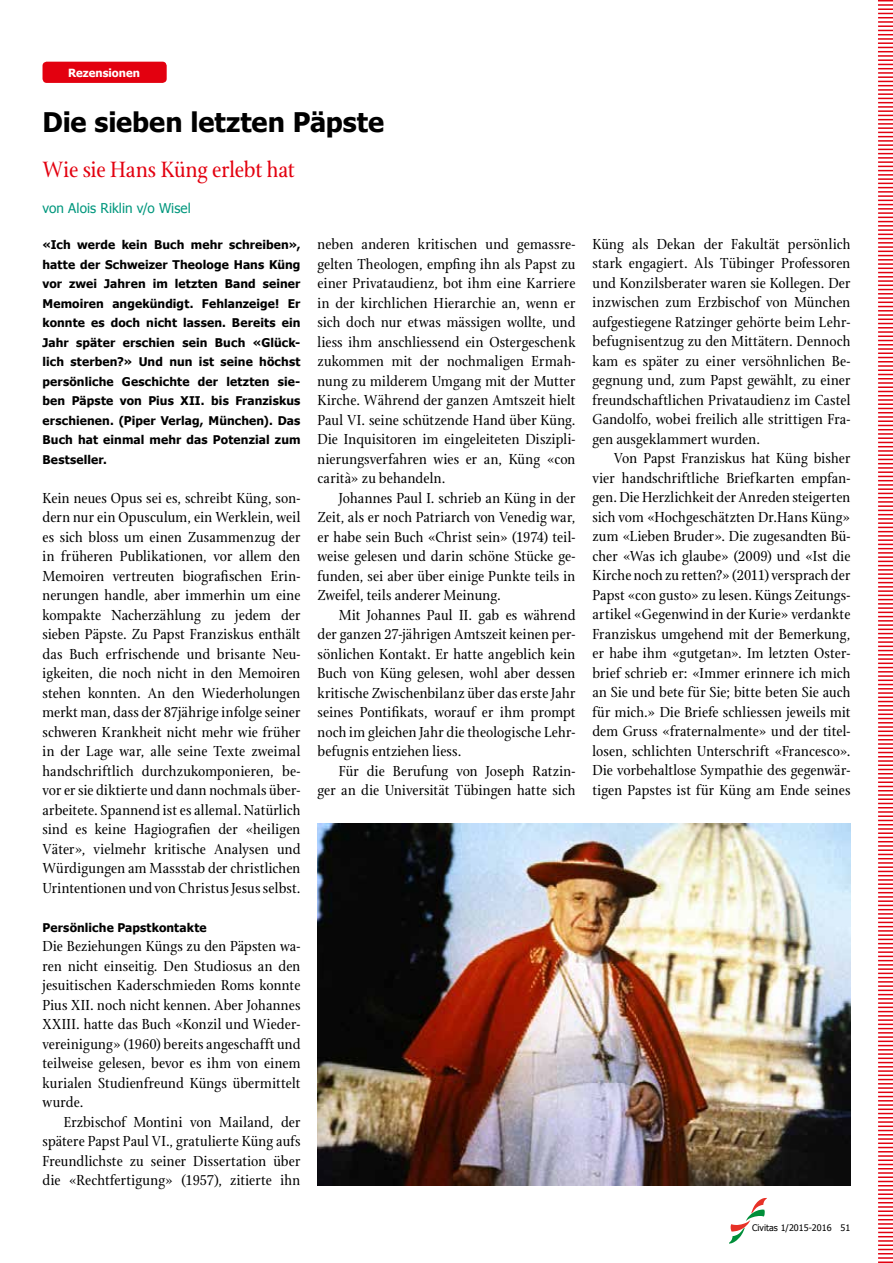
<style>
.page{position:relative;width:893px;height:1263px;background:#fff}
.page>*{position:absolute;margin:0;border:0;box-sizing:border-box;transform-origin:0 0}
.t1{font:700 27px "Tahoma";color:#000}
.t2{font:24px "Stone Print";letter-spacing:-.01em;color:#e3000f}
.t3{font:15.75px/19.5px "Stone Print";letter-spacing:.01em;color:#000;text-align:justify}
.t4{font:13.5px "Tahoma";letter-spacing:.005em;color:#00977d}
.t5{font:700 12px/19.5px "Tahoma";letter-spacing:.01em;color:#000;text-align:justify}
.t6{font:700 11.25px "Tahoma";color:#fff}
.t7{font:9px "Tahoma";color:#000}
</style>
<div class="page">
<svg style="left:878px;top:0;width:15px;height:1263px"></svg>
<svg style="left:729px;top:1198px;width:37px;height:46px"></svg>
<div style="left:43px;top:62px;width:124px;height:21px;background:#e3000f;border-radius:4px"></div>
<img style="left:317px;top:824px;width:533px;height:361px">
<p class="t6" style="left:68px;top:65px;width:73px">Rezensionen</p>
<h1 class="t1" style="left:43px;top:103px;width:343px">Die sieben letzten Päpste</h1>
<h2 class="t2" style="left:43px;top:155px;width:254px">Wie sie Hans Küng erlebt hat</h2>
<p class="t4" style="left:43px;top:199px;width:150px">von Alois Riklin v/o Wisel</p>
<p class="t5" style="left:43px;top:234px;width:259px">«Ich werde kein Buch mehr schreiben», hatte der Schweizer Theologe Hans Küng vor zwei Jahren im letzten Band seiner Memoiren angekündigt. Fehlanzeige! Er konnte es doch nicht lassen. Bereits ein Jahr später erschien sein Buch «Glück&shy;lich sterben?» Und nun ist seine höchst persönliche Geschichte der letzten sie&shy;ben Päpste von Pius XII. bis Franziskus erschienen. (Piper Verlag, München). Das Buch hat einmal mehr das Potenzial zum Bestseller.</p>
<p class="t3" style="left:43px;top:488px;width:259px">Kein neues Opus sei es, schreibt Küng, son&shy;dern nur ein Opusculum, ein Werklein, weil es sich bloss um einen Zusammenzug der in früheren Publikationen, vor allem den Memoiren vertreuten biografischen Erin&shy;nerungen handle, aber immerhin um eine kompakte Nacherzählung zu jedem der sieben Päpste. Zu Papst Franziskus enthält das Buch erfrischende und brisante Neu&shy;igkeiten, die noch nicht in den Memoiren stehen konnten. An den Wiederholungen merkt man, dass der 87jährige infolge seiner schweren Krankheit nicht mehr wie früher in der Lage war, alle seine Texte zweimal handschriftlich durchzukomponieren, be&shy;vor er sie diktierte und dann nochmals über&shy;arbeitete. Spannend ist es allemal. Natürlich sind es keine Hagiografien der «heiligen Väter», vielmehr kritische Analysen und Würdigungen am Massstab der christlichen Urintentionen und von Christus Jesus selbst.</p>
<p class="t5" style="left:43px;top:917px;width:166px">Persönliche Papstkontakte</p>
<p class="t3" style="left:43px;top:936px;width:259px">Die Beziehungen Küngs zu den Päpsten wa&shy;ren nicht einseitig. Den Studiosus an den jesuitischen Kaderschmieden Roms konnte Pius XII. noch nicht kennen. Aber Johannes XXIII. hatte das Buch «Konzil und Wieder&shy;vereinigung» (1960) bereits angeschafft und teilweise gelesen, bevor es ihm von einem kurialen Studienfreund Küngs übermittelt wurde.</p>
<p class="t3" style="left:43px;top:1112px;width:259px;text-indent:21px">Erzbischof Montini von Mailand, der spätere Papst Paul VI., gratulierte Küng aufs Freundlichste zu seiner Dissertation über die «Rechtfertigung» (1957), zitierte ihn</p>
<p class="t3" style="left:317px;top:234px;width:259px">neben anderen kritischen und gemassre&shy;gelten Theologen, empfing ihn als Papst zu einer Privataudienz, bot ihm eine Karriere in der kirchlichen Hierarchie an, wenn er sich doch nur etwas mässigen wollte, und liess ihm anschliessend ein Ostergeschenk zukommen mit der nochmaligen Ermah&shy;nung zu milderem Umgang mit der Mutter Kirche. Während der ganzen Amtszeit hielt Paul VI. seine schützende Hand über Küng.<br>Die Inquisitoren im eingeleiteten Diszipli&shy;nierungsverfahren wies er an, Küng «con carità» zu behandeln.</p>
<p class="t3" style="left:317px;top:488px;width:259px;text-indent:21px">Johannes Paul I. schrieb an Küng in der Zeit, als er noch Patriarch von Venedig war, er habe sein Buch «Christ sein» (1974) teil&shy;weise gelesen und darin schöne Stücke ge&shy;funden, sei aber über einige Punkte teils in Zweifel, teils anderer Meinung.</p>
<p class="t3" style="left:317px;top:605px;width:259px;text-indent:21px">Mit Johannes Paul II. gab es während der ganzen 27-jährigen Amtszeit keinen per&shy;sönlichen Kontakt. Er hatte angeblich kein Buch von Küng gelesen, wohl aber dessen kritische Zwischenbilanz über das erste Jahr seines Pontifikats, worauf er ihm prompt noch im gleichen Jahr die theologische Lehr&shy;befugnis entziehen liess.</p>
<p class="t3" style="left:317px;top:761px;width:259px;text-align:right">Für die Berufung von Joseph Ratzin&shy;ger an die Universität Tübingen hatte sich</p>
<p class="t3" style="left:592px;top:234px;width:259px">Küng als Dekan der Fakultät persönlich stark engagiert. Als Tübinger Professoren und Konzilsberater waren sie Kollegen. Der inzwischen zum Erzbischof von München aufgestiegene Ratzinger gehörte beim Lehr&shy;befugnisentzug zu den Mittätern. Dennoch kam es später zu einer versöhnlichen Be&shy;gegnung und, zum Papst gewählt, zu einer freundschaftlichen Privataudienz im Castel Gandolfo, wobei freilich alle strittigen Fra&shy;gen ausgeklammert wurden.</p>
<p class="t3" style="left:592px;top:449px;width:259px;text-indent:21px">Von Papst Franziskus hat Küng bisher vier handschriftliche Briefkarten empfan&shy;gen. Die Herzlichkeit der Anreden steigerten sich vom «Hochgeschätzten Dr.Hans Küng» zum «Lieben Bruder». Die zugesandten Bü&shy;cher «Was ich glaube» (2009) und «Ist die Kirche noch zu retten?» (2011) versprach der Papst «con gusto» zu lesen. Küngs Zeitungs&shy;artikel «Gegenwind in der Kurie» verdankte Franziskus umgehend mit der Bemerkung, er habe ihm «gutgetan». Im letzten Oster&shy;brief schrieb er: «Immer erinnere ich mich an Sie und bete für Sie; bitte beten Sie auch für mich.» Die Briefe schliessen jeweils mit dem Gruss «fraternalmente» und der titel&shy;losen, schlichten Unterschrift «Francesco».<br>Die vorbehaltlose Sympathie des gegenwär&shy;tigen Papstes ist für Küng am Ende seines</p>
<p class="t7" style="left:752px;top:1222px;width:100px">Civitas 1/2015-2016 51</p>
</div>
